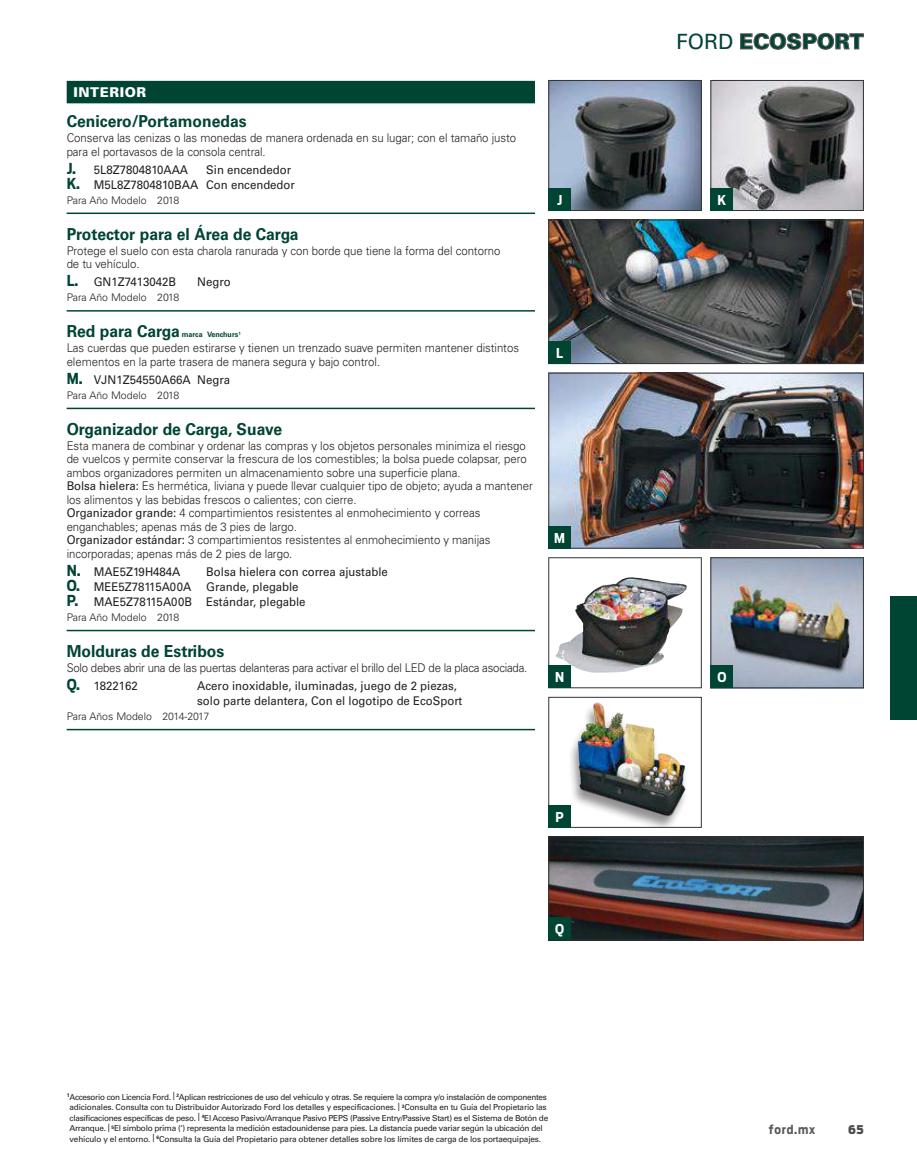
<style>
.page{position:relative;width:917px;height:1160px;background:#fff}
.page>*{position:absolute;margin:0;border:0;box-sizing:border-box;transform-origin:0 0}
.t1{font:900 21px "Univers";color:#004434}
.t2{font:700 16.5px "Univers";color:#004434;scale:.95 1}
.t3{font:700 13.5px "Ford Antenna Cond";color:#fff}
.t4{font:900 13.5px "Univers";letter-spacing:.04em;color:#fff}
.t5{font:300 12px/13.5px "Univers";letter-spacing:-.005em;color:#241f1f;scale:.95 1}
.t6{font:12px/15px "Univers";color:#241f1f;scale:.95 1}
.t7{font:700 12px "Ford Antenna Cond";letter-spacing:.07em;color:#5a5758}
.t8{font:900 12px "Ford Antenna Cond";color:#4e4b4c}
.t9{font:300 10.5px "Univers";color:#241f1f}
.t10{font:8.25px/10.5px "Univers";letter-spacing:-.035em;color:#241f1f;text-align:center}
.t11{font:700 7.5px "Univers";color:#004434;scale:.95 1}
.s1{font-family:"Ford Antenna Cond";font-weight:700;font-size:15px;color:#004434}
.s2{font-size:16.5px}
.s3{font-weight:400}
</style>
<div class="page">
<div style="left:890px;top:595px;width:26px;height:124px;background:#004434"></div>
<img style="left:550px;top:375px;width:311px;height:171px">
<div style="left:548px;top:373px;width:315px;height:175px;border:1px solid #323336"></div>
<div style="left:548px;top:526px;width:23px;height:22px;background:#004434"></div>
<img style="left:571px;top:702px;width:115px;height:123px">
<div style="left:548px;top:697px;width:153px;height:130px;border:1px solid #323336"></div>
<div style="left:548px;top:805px;width:23px;height:22px;background:#004434"></div>
<img style="left:712px;top:559px;width:149px;height:127px">
<div style="left:710px;top:557px;width:153px;height:131px;border:1px solid #323336"></div>
<div style="left:710px;top:665px;width:23px;height:23px;background:#004434"></div>
<img style="left:555px;top:577px;width:132px;height:96px">
<div style="left:548px;top:557px;width:153px;height:131px;border:1px solid #323336"></div>
<div style="left:548px;top:665px;width:23px;height:23px;background:#004434"></div>
<svg style="left:740px;top:33px;width:124px;height:17px"></svg>
<div style="left:67px;top:81px;width:468px;height:22px;background:#004434"></div>
<hr style="left:67px;top:212px;width:468px;height:2px;background:#004434">
<hr style="left:67px;top:310px;width:468px;height:1px;background:#004434">
<hr style="left:67px;top:407px;width:468px;height:2px;background:#004434">
<hr style="left:67px;top:629px;width:468px;height:2px;background:#004434">
<hr style="left:67px;top:728px;width:468px;height:2px;background:#004434">
<img style="left:550px;top:222px;width:311px;height:140px">
<div style="left:548px;top:220px;width:315px;height:144px;border:1px solid #323336"></div>
<div style="left:548px;top:341px;width:23px;height:23px;background:#004434"></div>
<img style="left:550px;top:82px;width:149px;height:127px">
<div style="left:548px;top:80px;width:153px;height:131px;border:1px solid #323336"></div>
<div style="left:548px;top:188px;width:23px;height:23px;background:#004434"></div>
<img style="left:712px;top:82px;width:149px;height:127px">
<div style="left:710px;top:80px;width:153px;height:131px;border:1px solid #323336"></div>
<div style="left:710px;top:188px;width:23px;height:23px;background:#004434"></div>
<img style="left:550px;top:838px;width:311px;height:100px">
<div style="left:548px;top:836px;width:315px;height:104px;border:1px solid #323336"></div>
<div style="left:548px;top:917px;width:23px;height:23px;background:#004434"></div>
<p class="t4" style="left:73px;top:84px;width:74px">INTERIOR</p>
<h2 class="t2" style="left:67px;top:111px;width:191px">Cenicero/Portamonedas</h2>
<p class="t5" style="left:67px;top:131px;width:474px">Conserva las cenizas o las monedas de manera ordenada en su lugar; con el tamaño justo para el portavasos de la consola central.</p>
<p class="t6" style="left:67px;top:162px;width:129px"><span class="s1">J.</span> 5L8Z7804810AAA</p>
<p class="t6" style="left:67px;top:162px;width:242px;text-indent:140px">Sin encendedor<br><span class="s1">K.</span> M5L8Z7804810BAA Con encendedor</p>
<p class="t9" style="left:67px;top:193px;width:114px">Para Año Modelo 2018</p>
<h2 class="t2" style="left:67px;top:224px;width:246px">Protector para el Área de Carga</h2>
<p class="t5" style="left:67px;top:243px;width:458px">Protege el suelo con esta charola ranurada y con borde que tiene la forma del contorno de tu vehículo.</p>
<p class="t6" style="left:67px;top:274px;width:116px"><span class="s1">L.</span> GN1Z7413042B</p>
<p class="t6" style="left:197px;top:274px;width:37px">Negro</p>
<p class="t9" style="left:67px;top:291px;width:114px">Para Año Modelo 2018</p>
<p class="t11" style="left:67px;top:330px;width:185px"><span class="s2">Red para Carga</span> marca Venchurs<sup>1</sup></p>
<p class="t5" style="left:67px;top:341px;width:477px">Las cuerdas que pueden estirarse y tienen un trenzado suave permiten mantener distintos elementos en la parte trasera de manera segura y bajo control.</p>
<p class="t6" style="left:67px;top:372px;width:174px"><span class="s1">M.</span> VJN1Z54550A66A Negra</p>
<p class="t9" style="left:67px;top:388px;width:114px">Para Año Modelo 2018</p>
<h2 class="t2" style="left:67px;top:419px;width:228px">Organizador de Carga, Suave</h2>
<p class="t5" style="left:67px;top:438px;width:492px">Esta manera de combinar y ordenar las compras y los objetos personales minimiza el riesgo de vuelcos y permite conservar la frescura de los comestibles; la bolsa puede colapsar, pero ambos organizadores permiten un almacenamiento sobre una superficie plana.<br><span class="s3">Bolsa hielera:</span> Es hermética, liviana y puede llevar cualquier tipo de objeto; ayuda a mantener los alimentos y las bebidas frescos o calientes; con cierre.<br><span class="s3">Organizador grande:</span> 4 compartimientos resistentes al enmohecimiento y correas enganchables; apenas más de 3 pies de largo.<br><span class="s3">Organizador estándar:</span> 3 compartimientos resistentes al enmohecimiento y manijas incorporadas; apenas más de 2 pies de largo.</p>
<p class="t6" style="left:67px;top:564px;width:121px"><span class="s1">N.</span> MAE5Z19H484A</p>
<p class="t6" style="left:67px;top:564px;width:339px;text-indent:139px">Bolsa hielera con correa ajustable<br><span class="s1">O.</span> MEE5Z78115A00A Grande, plegable<br><span class="s1">P.</span> MAE5Z78115A00B Estándar, plegable</p>
<p class="t9" style="left:67px;top:610px;width:114px">Para Año Modelo 2018</p>
<h2 class="t2" style="left:67px;top:641px;width:167px">Molduras de Estribos</h2>
<p class="t5" style="left:67px;top:658px;width:486px;line-height:18px">Solo debes abrir una de las puertas delanteras para activar el brillo del LED de la placa asociada.<br><span class="s1">Q.</span> <span class="s3">1822162</span></p>
<p class="t6" style="left:197px;top:678px;width:280px">Acero inoxidable, iluminadas, juego de 2 piezas, solo parte delantera, Con el logotipo de EcoSport</p>
<p class="t9" style="left:67px;top:709px;width:144px">Para Años Modelo 2014-2017</p>
<h1 class="t1" style="left:676px;top:28px;width:189px"><span class="s3">FORD</span> ECOSPORT</h1>
<p class="t3" style="left:557px;top:188px;width:7px">J</p>
<p class="t3" style="left:717px;top:188px;width:10px">K</p>
<p class="t3" style="left:556px;top:341px;width:8px">L</p>
<p class="t3" style="left:554px;top:525px;width:12px">M</p>
<p class="t3" style="left:555px;top:665px;width:11px">N</p>
<p class="t3" style="left:717px;top:665px;width:11px">O</p>
<p class="t3" style="left:555px;top:804px;width:10px">P</p>
<p class="t3" style="left:555px;top:917px;width:11px">Q</p>
<p class="t10" style="left:67px;top:1091px;width:483px"><sup>1</sup>Accesorio con Licencia Ford. | <sup>2</sup>Aplican restricciones de uso del vehículo y otras. Se requiere la compra y/o instalación de componentes adicionales. Consulta con tu Distribuidor Autorizado Ford los detalles y especificaciones. | <sup>3</sup>Consulta en tu Guía del Propietario las clasificaciones específicas de peso. | <sup>4</sup>El Acceso Pasivo/Arranque Pasivo PEPS (Passive Entry/Passive Start) es el Sistema de Botón de Arranque. | <sup>5</sup>El símbolo prima (‘) representa la medición estadounidense para pies. La distancia puede variar según la ubicación del vehículo y el entorno. | <sup>6</sup>Consulta la Guía del Propietario para obtener detalles sobre los límites de carga de los portaequipajes.</p>
<p class="t7" style="left:768px;top:1118px;width:48px">ford.mx</p>
<p class="t8" style="left:848px;top:1118px;width:17px">65</p>
</div>
